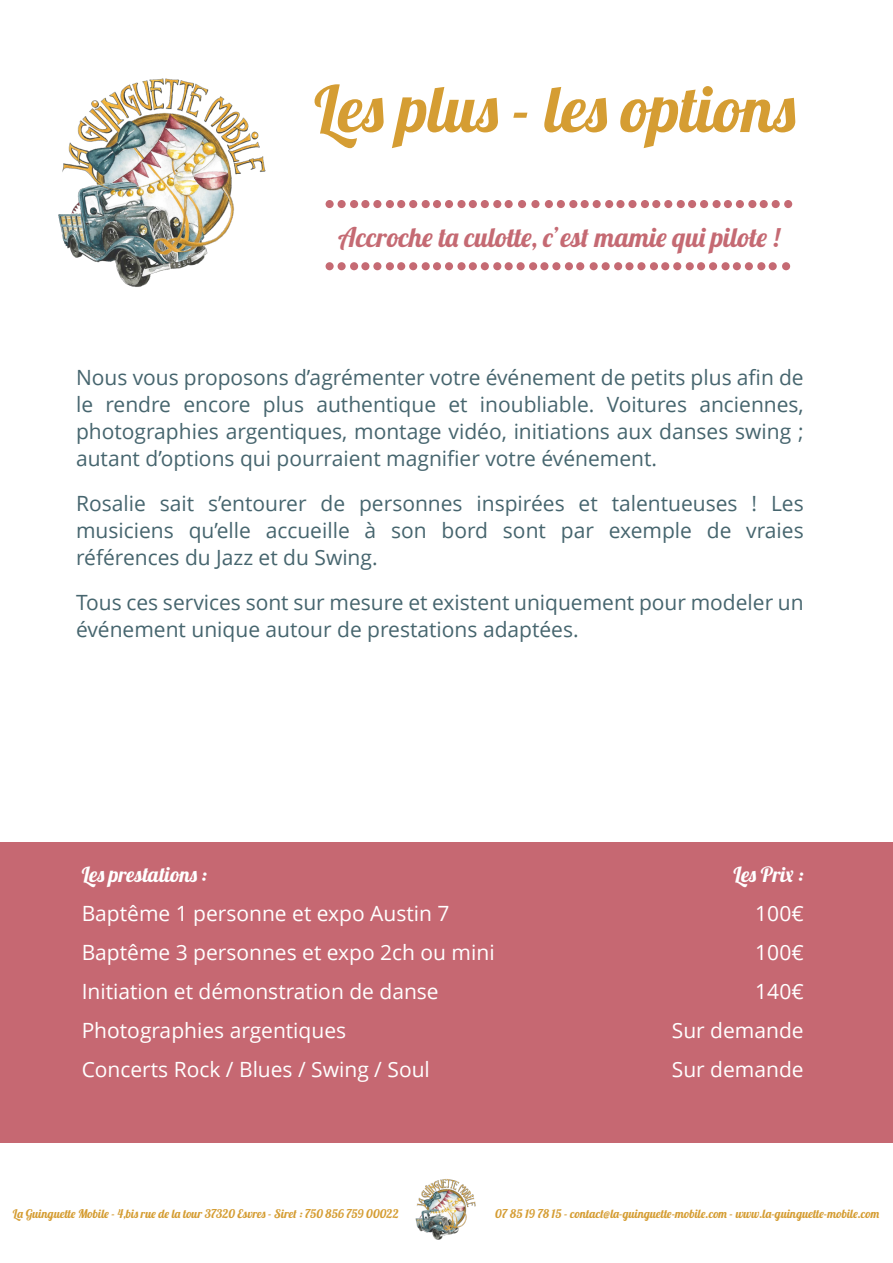
<style>
.page{position:relative;width:893px;height:1263px;background:#fff}
.page>*{position:absolute;margin:0;border:0;box-sizing:border-box;transform-origin:0 0}
.t1{font:64.5px "Lobster 1.4";color:#d59d33}
.t2{font:51px "Lobster 1.4";color:#c56a73}
.t3{font:27px "Lobster 1.4";color:#c56a73}
.t4{font:21px/27px "Open Sans";color:#46656e;text-align:justify}
.t5{font:21px/39px "Open Sans";color:#fff}
.t6{font:21px "Lobster 1.4";color:#fff}
.t7{font:12px "Lobster 1.4";color:#d59d33}
</style>
<div class="page">
<div style="left:0;top:842px;width:893px;height:301px;background:#c66872"></div>
<img style="left:58px;top:78px;width:208px;height:209px">
<img style="left:415px;top:1179px;width:61px;height:61px">
<h1 class="t1" style="left:314px;top:87px;width:485px">Les plus - les options</h1>
<h2 class="t2" style="left:324px;top:172px;width:471px">……………...…………………</h2>
<p class="t3" style="left:338px;top:228px;width:443px">Accroche ta culotte, c’est mamie qui pilote !</p>
<h2 class="t2" style="left:324px;top:234px;width:471px">………………….……………..</h2>
<p class="t4" style="left:76px;top:366px;width:729px">Nous vous proposons d’agrémenter votre événement de petits plus afin de le rendre encore plus authentique et inoubliable. Voitures anciennes, photographies argentiques, montage vidéo, initiations aux danses swing ; autant d’options qui pourraient magnifier votre événement.</p>
<p class="t4" style="left:76px;top:492px;width:729px">Rosalie sait s’entourer de personnes inspirées et talentueuses ! Les musiciens qu’elle accueille à son bord sont par exemple de vraies références du Jazz et du Swing.</p>
<p class="t4" style="left:76px;top:591px;width:729px">Tous ces services sont sur mesure et existent uniquement pour modeler un événement unique autour de prestations adaptées.</p>
<p class="t6" style="left:82px;top:867px;width:127px">Les prestations :</p>
<p class="t5" style="left:82px;top:896px;width:415px">Baptême 1 personne et expo Austin 7<br>Baptême 3 personnes et expo 2ch ou mini Initiation et démonstration de danse Photographies argentiques<br>Concerts Rock / Blues / Swing / Soul</p>
<p class="t6" style="left:733px;top:867px;width:72px">Les Prix :</p>
<p class="t5" style="left:672px;top:896px;width:133px;text-align:right">100€<br>100€<br>140€<br>Sur demande<br>Sur demande</p>
<p class="t7" style="left:13px;top:1210px;width:387px">La Guinguette Mobile - 4,bis rue de la tour 37320 Esvres - Siret : 750 856 759 00022</p>
<p class="t7" style="left:495px;top:1210px;width:386px">07 85 19 78 15 - contact@la-guinguette-mobile.com - www.la-guinguette-mobile.com</p>
</div>
